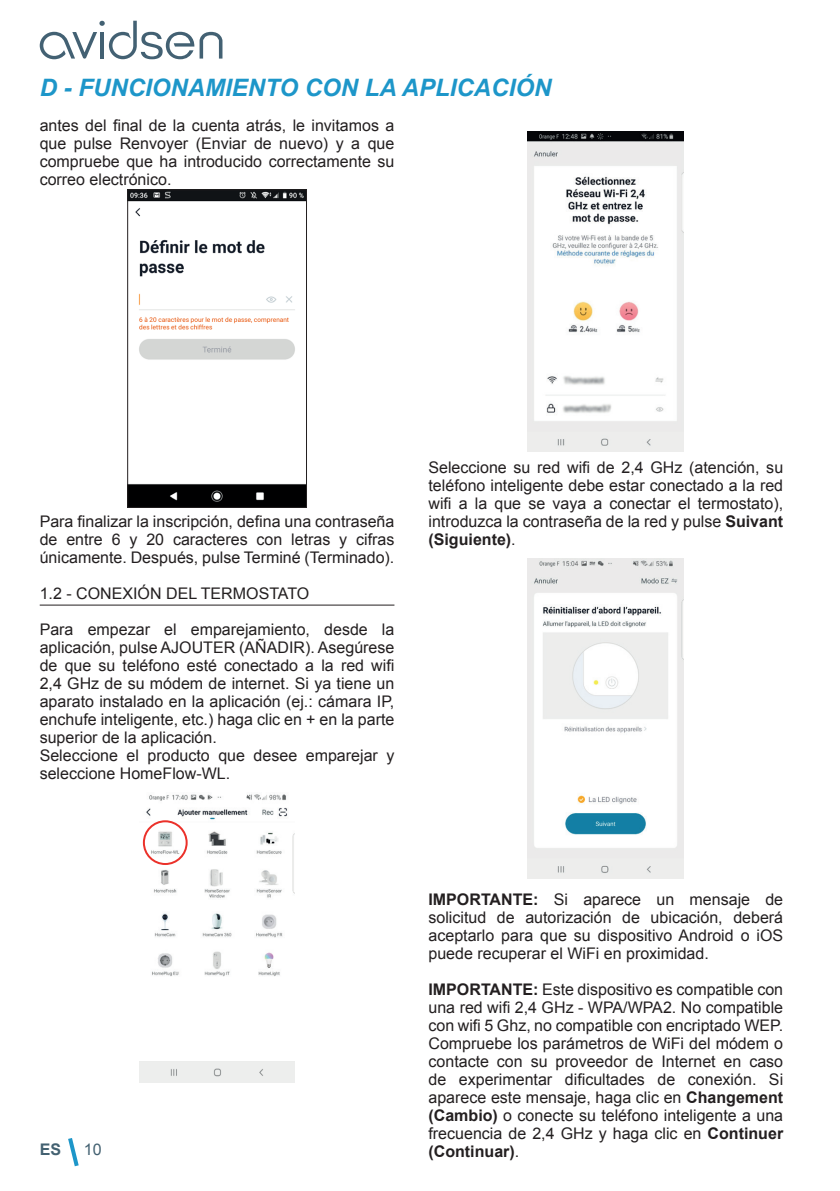
<style>
.page{position:relative;width:840px;height:1191px;background:#fff}
.page>*{position:absolute;margin:0;border:0;box-sizing:border-box;transform-origin:0 0}
.t1{font:italic 700 24px "Arial";color:#1d96c9}
.t2{font:16px/18px "Arial";color:#231f20;text-align:justify}
.t3{font:700 16px "Arial";color:#436171}
.t4{font:16px "Arial";color:#436171}
.s1{font-weight:700}
</style>
<div class="page">
<svg style="left:68px;top:1138px;width:11px;height:29px"></svg>
<svg style="left:40px;top:21px;width:182px;height:38px"></svg>
<hr style="left:40px;top:604px;width:354px;height:1px;background:#231f20">
<img style="left:129px;top:191px;width:175px;height:314px">
<div style="left:127px;top:189px;width:179px;height:318px;border:1px solid #231f20"></div>
<img style="left:139px;top:794px;width:156px;height:268px">
<div style="left:139px;top:1062px;width:156px;height:20px;background:#edeeed"></div>
<div style="left:143px;top:820px;width:44px;height:45px;border:2px solid #eb312a;border-radius:50%"></div>
<img style="left:527px;top:132px;width:156px;height:320px">
<img style="left:527px;top:558px;width:156px;height:320px">
<h1 class="t1" style="left:40px;top:72px;width:513px">D - FUNCIONAMIENTO CON LA APLICACIÓN</h1>
<p class="t2" style="left:40px;top:116px;width:356px">antes del final de la cuenta atrás, le invitamos a que pulse Renvoyer (Enviar de nuevo) y a que compruebe que ha introducido correctamente su correo electrónico.</p>
<p class="t2" style="left:40px;top:512px;width:356px">Para finalizar la inscripción, defina una contraseña de entre 6 y 20 caracteres con letras y cifras únicamente. Después, pulse Terminé (Terminado).</p>
<p class="t2" style="left:40px;top:584px;width:271px">1.2 - CONEXIÓN DEL TERMOSTATO</p>
<p class="t2" style="left:40px;top:620px;width:356px;text-align:left">Para empezar el emparejamiento, desde la aplicación, pulse AJOUTER (AÑADIR). Asegúrese de que su teléfono esté conectado a la red wifi 2,4 GHz de su módem de internet. Si ya tiene un aparato instalado en la aplicación (ej.: cámara IP, enchufe inteligente, etc.) haga clic en + en la parte superior de la aplicación.<br>Seleccione el producto que desee emparejar y seleccione HomeFlow-WL.</p>
<p class="t2" style="left:428px;top:458px;width:356px">Seleccione su red wifi de 2,4 GHz (atención, su teléfono inteligente debe estar conectado a la red wifi a la que se vaya a conectar el termostato), introduzca la contraseña de la red y pulse <span class="s1">Suivant (Siguiente)</span>.</p>
<p class="t3" style="left:40px;top:1139px;width:23px">ES</p>
<p class="t4" style="left:84px;top:1139px;width:19px">10</p>
<p class="t2" style="left:428px;top:890px;width:356px"><span class="s1">IMPORTANTE:</span> Si aparece un mensaje de solicitud de autorización de ubicación, deberá aceptarlo para que su dispositivo Android o iOS puede recuperar el WiFi en proximidad.</p>
<p class="t2" style="left:428px;top:980px;width:356px"><span class="s1">IMPORTANTE:</span> Este dispositivo es compatible con una red wifi 2,4 GHz - WPA/WPA2. No compatible con wifi 5 Ghz, no compatible con encriptado WEP.<br>Compruebe los parámetros de WiFi del módem o contacte con su proveedor de Internet en caso de experimentar dificultades de conexión. Si aparece este mensaje, haga clic en <span class="s1">Changement (Cambio)</span> o conecte su teléfono inteligente a una frecuencia de 2,4 GHz y haga clic en <span class="s1">Continuer (Continuar)</span>.</p>
</div>
